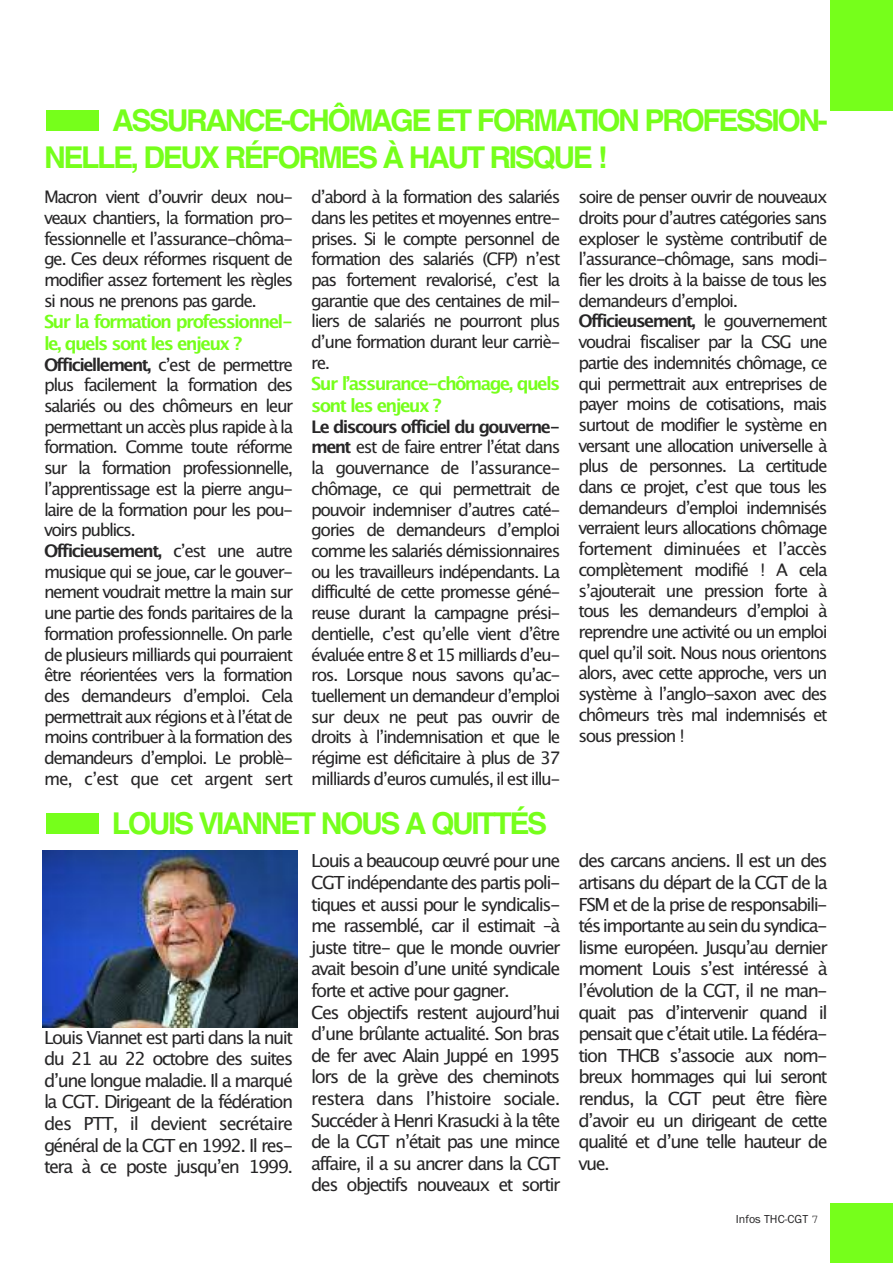
<style>
.page{position:relative;width:893px;height:1263px;background:#fff}
.page>*{position:absolute;margin:0;border:0;box-sizing:border-box;transform-origin:0 0}
.t1{font:700 30px/37.5px "Helvetica";letter-spacing:-.08em;color:#76ff1b}
.t2{font:18px/21.6px "Lucida Grande";letter-spacing:-.09em;color:#272627;text-align:justify}
.t3{font:700 18px/21.6px "Lucida Grande";letter-spacing:-.09em;color:#76ff1b}
.t4{font:17.25px/20.7px "Lucida Grande";letter-spacing:-.09em;color:#272627;text-align:justify}
.t5{font:12px "Franklin Gothic";color:#272627}
.s1{font-weight:700}
.s2{font-family:"Courier"}
</style>
<div class="page">
<div style="left:830px;top:0;width:63px;height:111px;background:#76ff1b"></div>
<div style="left:830px;top:1204px;width:63px;height:59px;background:#76ff1b"></div>
<img style="left:43px;top:850px;width:255px;height:178px">
<h1 class="t1" style="left:44px;top:101px;width:785px">■ ASSURANCE-CHÔMAGE ET FORMATION PROFESSION-<br>NELLE, DEUX RÉFORMES À HAUT RISQUE !</h1>
<p class="t4" style="left:44px;top:187px;width:251px">Macron vient d’ouvrir deux nou&shy;veaux chantiers, la formation pro&shy;fessionnelle et l’assurance-chôma&shy;ge. Ces deux réformes risquent de modifier assez fortement les règles si nous ne prenons pas garde.</p>
<p class="t3" style="left:44px;top:311px;width:251px">Sur la formation professionnel&shy;le, quels sont les enjeux ?</p>
<p class="t4" style="left:44px;top:354px;width:251px;text-align:left"><span class="s1">Officiellement,</span> c’est de permettre plus facilement la formation des salariés ou des chômeurs en leur permettant un accès plus rapide à la formation. Comme toute réforme sur la formation professionnelle, l’apprentissage est la pierre angu&shy;laire de la formation pour les pou&shy;voirs publics.<br><span class="s1">Officieusement,</span> c’est une autre musique qui se joue, car le gouver&shy;nement voudrait mettre la main sur une partie des fonds paritaires de la formation professionnelle. On parle de plusieurs milliards qui pourraient être réorientées vers la formation des demandeurs d’emploi. Cela permettrait aux régions et à l’état de moins contribuer à la formation des demandeurs d’emploi. Le problè&shy;me, c’est que cet argent sert</p>
<p class="t4" style="left:311px;top:187px;width:251px">d’abord à la formation des salariés dans les petites et moyennes entre&shy;prises. Si le compte personnel de formation des salariés (CFP) n’est pas fortement revalorisé, c’est la garantie que des centaines de mil&shy;liers de salariés ne pourront plus d’une formation durant leur carriè&shy;re.</p>
<p class="t3" style="left:311px;top:373px;width:251px">Sur l’assurance-chômage, quels sont les enjeux ?</p>
<p class="t4" style="left:311px;top:416px;width:251px"><span class="s1">Le discours officiel du gouverne&shy;ment</span> est de faire entrer l’état dans la gouvernance de l’assurance&shy;chômage, ce qui permettrait de pouvoir indemniser d’autres caté&shy;gories de demandeurs d’emploi comme les salariés démissionnaires ou les travailleurs indépendants. La difficulté de cette promesse géné&shy;reuse durant la campagne prési&shy;dentielle, c’est qu’elle vient d’être évaluée entre 8 et 15 milliards d’eu&shy;ros. Lorsque nous savons qu’ac&shy;tuellement un demandeur d’emploi sur deux ne peut pas ouvrir de droits à l’indemnisation et que le régime est déficitaire à plus de 37 milliards d’euros cumulés, il est illu-</p>
<h1 class="t1" style="left:44px;top:804px;width:505px">■ LOUIS VIANNET NOUS A QUITTÉS</h1>
<p class="t4" style="left:578px;top:187px;width:251px;text-align:left">soire de penser ouvrir de nouveaux droits pour d’autres catégories sans exploser le système contributif de l’assurance-chômage, sans modi&shy;fier les droits à la baisse de tous les demandeurs d’emploi.<br><span class="s1">Officieusement,</span> le gouvernement voudrai fiscaliser par la CSG une partie des indemnités chômage, ce qui permettrait aux entreprises de payer moins de cotisations, mais surtout de modifier le système en versant une allocation universelle à plus de personnes. La certitude dans ce projet, c’est que tous les demandeurs d’emploi indemnisés verraient leurs allocations chômage fortement diminuées et l’accès complètement modifié ! A cela s’ajouterait une pression forte à tous les demandeurs d’emploi à reprendre une activité ou un emploi quel qu’il soit. Nous nous orientons alors, avec cette approche, vers un système à l’anglo-saxon avec des chômeurs très mal indemnisés et sous pression !</p>
<p class="t2" style="left:44px;top:1026px;width:251px">Louis Viannet est parti dans la nuit du 21 au 22 octobre des suites d’une longue maladie. Il a marqué la CGT. Dirigeant de la fédération des PTT, il devient secrétaire général de la CGT en 1992. Il res&shy;tera à ce poste jusqu’en 1999.</p>
<p class="t2" style="left:311px;top:850px;width:251px;text-align:left">Louis a beaucoup œuvré pour une<br>CGT indépendante des partis poli&shy;tiques et aussi pour le syndicalis&shy;me rassemblé, car il estimait –à juste titre- que le monde ouvrier avait besoin d’une unité syndicale forte et active pour gagner.<br>Ces objectifs restent aujourd’hui d’une brûlante actualité. Son bras de fer avec Alain Juppé en 1995 lors de la grève des cheminots restera dans l’histoire sociale.<br>Succéder à Henri Krasucki à la tête de la CGT n’était pas une mince affaire, il a su ancrer dans la CGT des objectifs nouveaux et sortir</p>
<p class="t2" style="left:578px;top:850px;width:251px">des carcans anciens. Il est un des artisans du départ de la CGT de la FSM et de la prise de responsabili&shy;tés importante au sein du syndica&shy;lisme européen. Jusqu’au dernier moment Louis s’est intéressé à l’évolution de la CGT, il ne man&shy;quait pas d’intervenir quand il pensait que c’était utile. La fédéra&shy;tion THCB s’associe aux nom&shy;breux hommages qui lui seront rendus, la CGT peut être fière d’avoir eu un dirigeant de cette qualité et d’une telle hauteur de vue.</p>
<p class="t5" style="left:736px;top:1212px;width:84px">Infos THC-CGT <span class="s2">7</span></p>
</div>
